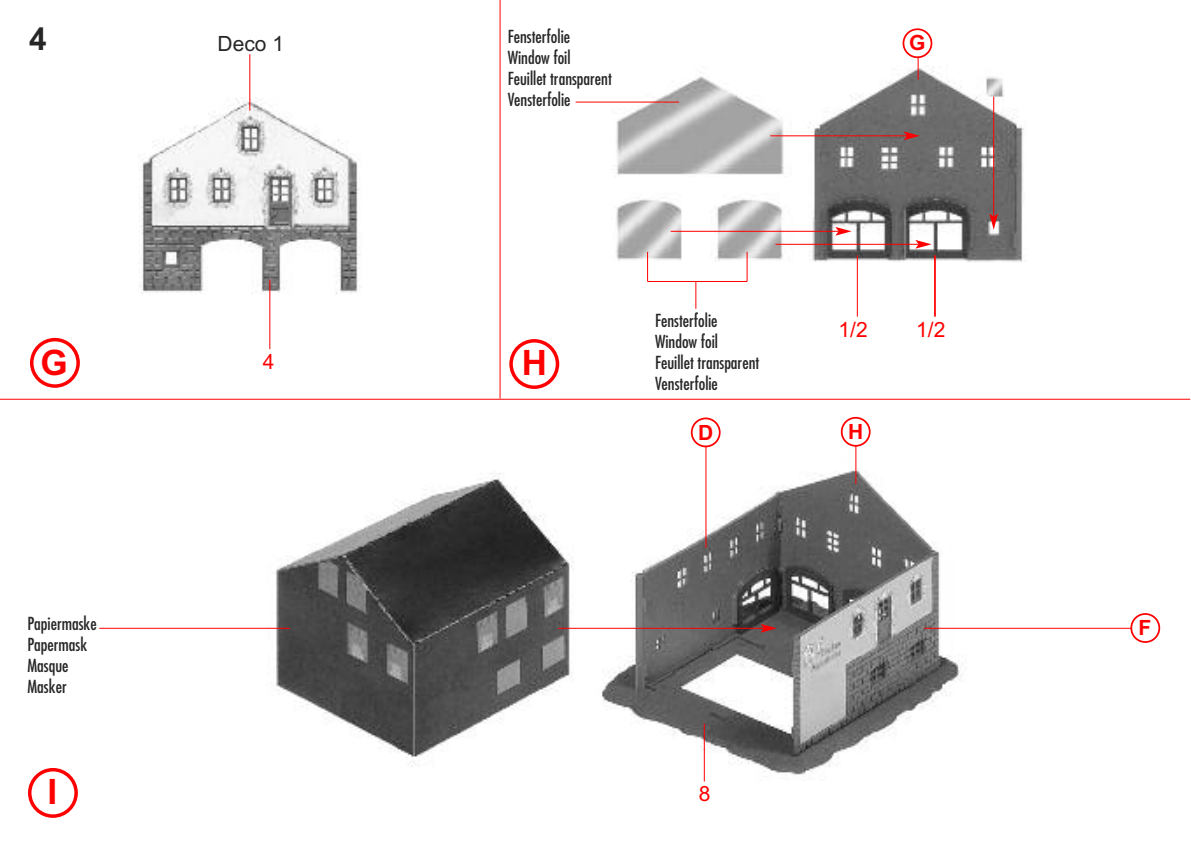
<style>
.page{position:relative;width:1191px;height:844px;background:#fff}
.page>*{position:absolute;margin:0;border:0;box-sizing:border-box;transform-origin:0 0}
.t1{font:700 35px "Arial";color:#f00}
.t2{font:700 31.5px "Arial";color:#272627}
.t3{font:21px "Arial";color:#f00}
.t4{font:21px "Arial";color:#272627}
.t5{font:700 21px "Arial";color:#f00}
.t6{font:condensed 17.5px/21px "Futura Std";color:#272627}
</style>
<div class="page">
<hr style="left:499px;top:0;width:1px;height:398px;background:#f00">
<hr style="left:0;top:398px;width:1190px;height:1px;background:#f00">
<img style="left:140px;top:98px;width:221px;height:197px">
<img style="left:266px;top:457px;width:712px;height:323px">
<img style="left:611px;top:67px;width:413px;height:199px">
<svg style="left:30px;top:338px;width:50px;height:49px"></svg>
<svg style="left:509px;top:339px;width:50px;height:50px"></svg>
<svg style="left:28px;top:768px;width:50px;height:49px"></svg>
<hr style="left:249px;top:54px;width:1px;height:57px;background:#f00">
<hr style="left:575px;top:102px;width:104px;height:1px;background:#f00">
<svg style="left:647px;top:252px;width:1px;height:29px"></svg>
<svg style="left:746px;top:252px;width:1px;height:29px"></svg>
<hr style="left:647px;top:281px;width:100px;height:1px;background:#f00">
<svg style="left:695px;top:282px;width:1px;height:27px"></svg>
<hr style="left:705px;top:445px;width:1px;height:103px;background:#f00">
<hr style="left:855px;top:445px;width:1px;height:39px;background:#f00">
<hr style="left:993px;top:97px;width:1px;height:119px;background:#f00">
<svg style="left:989px;top:213px;width:9px;height:17px"></svg>
<hr style="left:770px;top:135px;width:136px;height:1px;background:#f00">
<svg style="left:903px;top:131px;width:17px;height:9px"></svg>
<hr style="left:775px;top:244px;width:143px;height:1px;background:#f00">
<svg style="left:915px;top:240px;width:16px;height:8px"></svg>
<hr style="left:670px;top:231px;width:168px;height:1px;background:#f00">
<svg style="left:835px;top:227px;width:16px;height:8px"></svg>
<hr style="left:269px;top:279px;width:1px;height:70px;background:#f00">
<hr style="left:704px;top:723px;width:1px;height:58px;background:#f00">
<hr style="left:99px;top:627px;width:191px;height:1px;background:#f00">
<hr style="left:923px;top:627px;width:209px;height:1px;background:#f00">
<hr style="left:558px;top:627px;width:205px;height:1px;background:#f00">
<svg style="left:760px;top:623px;width:17px;height:9px"></svg>
<hr style="left:857px;top:255px;width:1px;height:61px;background:#f00">
<hr style="left:934px;top:255px;width:1px;height:61px;background:#f00">
<svg style="left:691px;top:417px;width:29px;height:30px"></svg>
<svg style="left:1130px;top:613px;width:30px;height:29px"></svg>
<svg style="left:902px;top:28px;width:30px;height:52px"></svg>
<svg style="left:841px;top:417px;width:29px;height:29px"></svg>
<h2 class="t2" style="left:29px;top:20px;width:19px">4</h2>
<p class="t4" style="left:217px;top:32px;width:68px">Deco 1</p>
<p class="t6" style="left:508px;top:27px;width:106px">Fensterfolie<br>Window foil<br>Feuillet transparent<br>Vensterfolie</p>
<p class="t5" style="left:909px;top:30px;width:18px">G</p>
<h1 class="t1" style="left:41px;top:342px;width:29px">G</h1>
<h1 class="t1" style="left:522px;top:343px;width:27px">H</h1>
<p class="t3" style="left:263px;top:349px;width:13px">4</p>
<p class="t6" style="left:28px;top:614px;width:71px">Papiermaske<br>Papermask<br>Masque<br>Masker</p>
<h1 class="t1" style="left:47px;top:771px;width:11px">I</h1>
<p class="t6" style="left:655px;top:310px;width:106px">Fensterfolie<br>Window foil<br>Feuillet transparent<br>Vensterfolie</p>
<p class="t5" style="left:698px;top:420px;width:17px">D</p>
<p class="t3" style="left:838px;top:317px;width:31px">1/2</p>
<p class="t3" style="left:916px;top:317px;width:31px">1/2</p>
<p class="t5" style="left:848px;top:419px;width:17px">H</p>
<p class="t3" style="left:699px;top:781px;width:13px">8</p>
<p class="t5" style="left:1138px;top:615px;width:14px">F</p>
</div>
